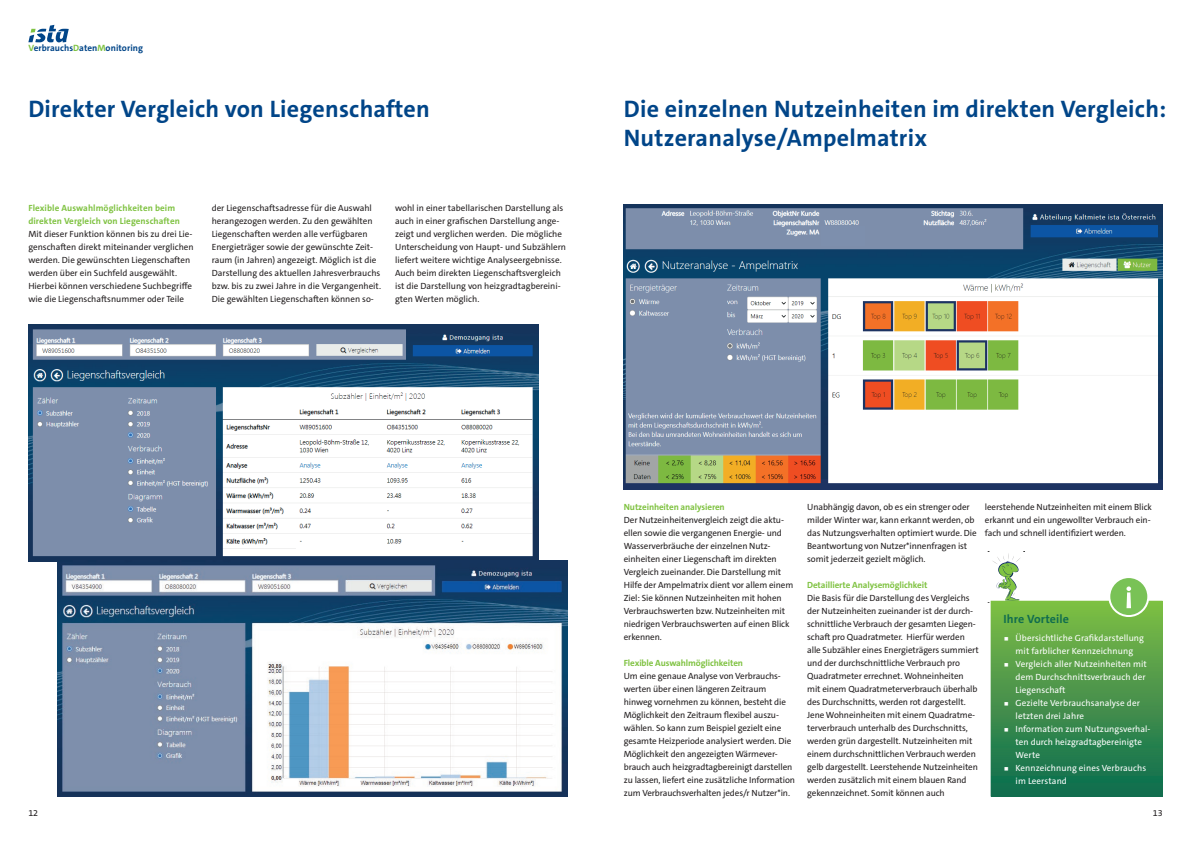
<style>
.page{position:relative;width:1191px;height:842px;background:#fff}
.page>*{position:absolute;margin:0;border:0;box-sizing:border-box;transform-origin:0 0}
.t1{font:700 24px/28.8px "The Sans E5";letter-spacing:.01em;color:#014588}
.t2{font:700 12px "The Sans E5";letter-spacing:.01em;color:#116d4e}
.t3{font:700 9.2px "The Sans E5";letter-spacing:.005em;color:#014588}
.t4{font:9px/13px "The Sans E5";letter-spacing:-.01em;color:#231f20}
.t5{font:9px/13px "The Sans E5";letter-spacing:.01em;color:#fff}
.t6{font:700 9px "The Sans E5";letter-spacing:-.01em;color:#7fc241}
.t7{font:700 9px/13px "The Sans E5";letter-spacing:.01em;color:#7fc241}
.s1{color:#7fc241}
</style>
<div class="page">
<svg style="left:28px;top:25px;width:41px;height:17px"></svg>
<img style="left:28px;top:325px;width:510px;height:236px">
<img style="left:57px;top:561px;width:511px;height:235px">
<svg style="left:987px;top:551px;width:38px;height:52px"></svg>
<div style="left:991px;top:601px;width:171px;height:195px;background:linear-gradient(to bottom,#81be46,#0c6a50)"></div>
<div style="left:1109px;top:577px;width:39px;height:39px;background:#79c256;border-radius:50%"></div>
<div style="left:1108px;top:576px;width:41px;height:41px;border:2px solid #fff;border-radius:50%"></div>
<svg style="left:1126px;top:586px;width:5px;height:22px"></svg>
<img style="left:624px;top:204px;width:538px;height:286px">
<div style="left:821px;top:226px;width:44px;height:20px;background:#7d8fad"></div>
<p class="t3" style="left:28px;top:44px;width:116px"><span class="s1">V</span>erbrauchs<span class="s1">D</span>aten<span class="s1">M</span>onitoring</p>
<h1 class="t1" style="left:28px;top:97px;width:403px">Direkter Vergleich von Liegenschaften</h1>
<p class="t7" style="left:28px;top:203px;width:153px">Flexible Auswahlmöglichkeiten beim direkten Vergleich von Liegenschaften</p>
<p class="t4" style="left:28px;top:228px;width:167px">Mit dieser Funktion können bis zu drei Lie&shy;genschaften direkt miteinander verglichen werden. Die gewünschten Liegenschaften werden über ein Suchfeld ausgewählt.<br>Hierbei können verschiedene Suchbegriffe wie die Liegenschaftsnummer oder Teile</p>
<p class="t4" style="left:212px;top:202px;width:171px">der Liegenschaftsadresse für die Auswahl herangezogen werden. Zu den gewählten Liegenschaften werden alle verfügbaren Energieträger sowie der gewünschte Zeit&shy;raum (in Jahren) angezeigt. Möglich ist die Darstellung des aktuellen Jahresverbrauchs bzw. bis zu zwei Jahre in die Vergangenheit.<br>Die gewählten Liegenschaften können so-</p>
<p class="t4" style="left:395px;top:202px;width:172px">wohl in einer tabellarischen Darstellung als auch in einer grafischen Darstellung ange&shy;zeigt und verglichen werden. Die mögliche Unterscheidung von Haupt- und Subzählern liefert weitere wichtige Analyseergebnisse.<br>Auch beim direkten Liegenschaftsvergleich ist die Darstellung von heizgradtagbereini&shy;gten Werten möglich.</p>
<h1 class="t1" style="left:624px;top:97px;width:544px">Die einzelnen Nutzeinheiten im direkten Vergleich:<br>Nutzeranalyse/Ampelmatrix</h1>
<p class="t6" style="left:624px;top:504px;width:102px">Nutzeinheiten analysieren</p>
<p class="t4" style="left:624px;top:514px;width:171px">Der Nutzeinheitenvergleich zeigt die aktu&shy;ellen sowie die vergangenen Energie- und Wasserverbräuche der einzelnen Nutz&shy;einheiten einer Liegenschaft im direkten Vergleich zueinander. Die Darstellung mit Hilfe der Ampelmatrix dient vor allem einem Ziel: Sie können Nutzeinheiten mit hohen Verbrauchswerten bzw. Nutzeinheiten mit niedrigen Verbrauchswerten auf einen Blick erkennen.</p>
<p class="t6" style="left:624px;top:660px;width:121px">Flexible Auswahlmöglichkeiten</p>
<p class="t4" style="left:624px;top:670px;width:173px">Um eine genaue Analyse von Verbrauchs&shy;werten über einen längeren Zeitraum hinweg vornehmen zu können, besteht die Möglichkeit den Zeitraum flexibel auszu&shy;wählen. So kann zum Beispiel gezielt eine gesamte Heizperiode analysiert werden. Die Möglichkeit den angezeigten Wärmever&shy;brauch auch heizgradtagbereinigt darstellen zu lassen, liefert eine zusätzliche Information zum Verbrauchsverhalten jedes/r Nutzer*in.</p>
<p class="t4" style="left:985px;top:501px;width:168px">leerstehende Nutzeinheiten mit einem Blick erkannt und ein ungewollter Verbrauch ein&shy;fach und schnell identifiziert werden.</p>
<p class="t4" style="left:807px;top:501px;width:171px">Unabhängig davon, ob es ein strenger oder milder Winter war, kann erkannt werden, ob das Nutzungsverhalten optimiert wurde. Die Beantwortung von Nutzer*innenfragen ist somit jederzeit gezielt möglich.</p>
<p class="t6" style="left:807px;top:582px;width:122px">Detaillierte Analysemöglichkeit</p>
<p class="t4" style="left:807px;top:592px;width:173px">Die Basis für die Darstellung des Vergleichs der Nutzeinheiten zueinander ist der durch&shy;schnittliche Verbrauch der gesamten Liegen&shy;schaft pro Quadratmeter. Hierfür werden alle Subzähler eines Energieträgers summiert und der durchschnittliche Verbrauch pro Quadratmeter errechnet. Wohneinheiten mit einem Quadratmeterverbrauch überhalb des Durchschnitts, werden rot dargestellt.<br>Jene Wohneinheiten mit einem Quadratme&shy;terverbrauch unterhalb des Durchschnitts, werden grün dargestellt. Nutzeinheiten mit einem durchschnittlichen Verbrauch werden gelb dargestellt. Leerstehende Nutzeinheiten werden zusätzlich mit einem blauen Rand gekennzeichnet. Somit können auch</p>
<h2 class="t2" style="left:1003px;top:614px;width:67px">Ihre Vorteile</h2>
<p class="t5" style="left:1004px;top:631px;width:141px;text-align:center">■ Übersichtliche Grafikdarstellung mit farblicher Kennzeichnung</p>
<p class="t5" style="left:1015px;top:657px;width:133px;text-indent:-11px">■ Vergleich aller Nutzeinheiten mit dem Durchschnittsverbrauch der<br>Liegenschaft</p>
<p class="t5" style="left:1015px;top:696px;width:126px;text-indent:-11px">■ Gezielte Verbrauchsanalyse der letzten drei Jahre</p>
<p class="t5" style="left:1015px;top:722px;width:136px;text-indent:-11px">■ Information zum Nutzungsverhal&shy;ten durch heizgradtagbereinigte<br>Werte</p>
<p class="t5" style="left:1015px;top:761px;width:132px;text-indent:-11px">■ Kennzeichnung eines Verbrauchs im Leerstand</p>
<p class="t4" style="left:28px;top:807px;width:11px">12</p>
<p class="t4" style="left:1152px;top:807px;width:11px">13</p>
</div>
